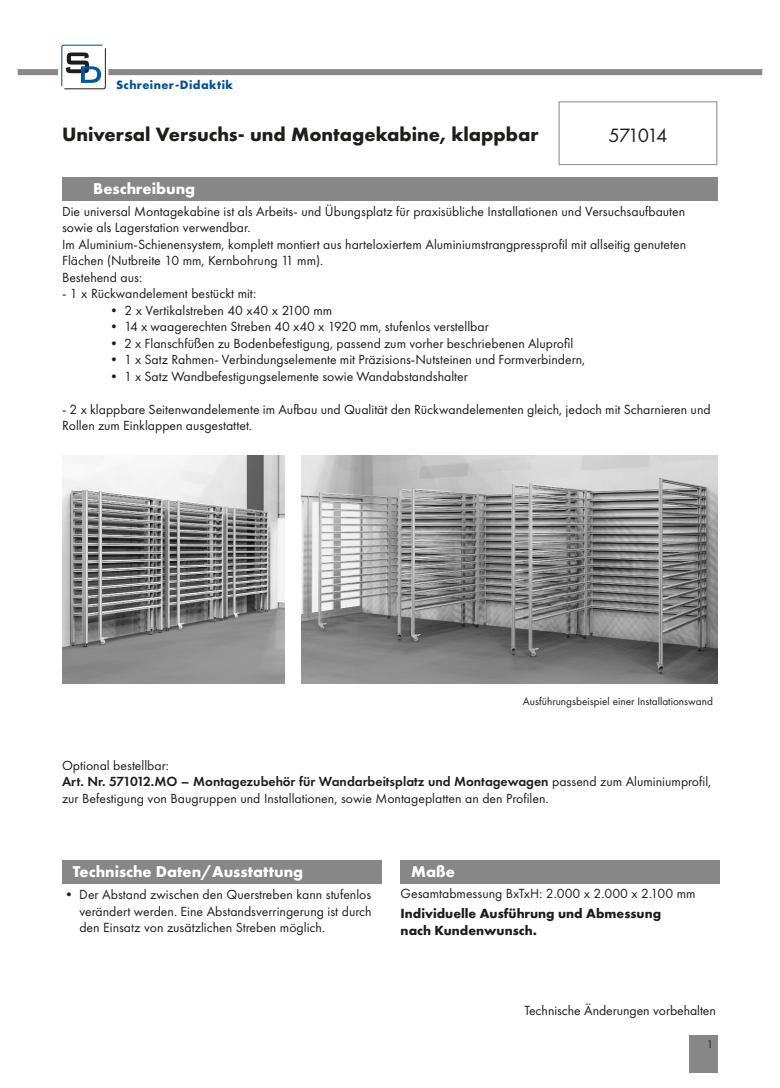
<style>
.page{position:relative;width:780px;height:1088px;background:#fff}
.page>*{position:absolute;margin:0;border:0;box-sizing:border-box;transform-origin:0 0}
.Prospekt_Titel{font:700 20px "Futura PT";color:#1d1d1b}
.t1{font:20px "Futura PT";letter-spacing:-.1em;color:#1d1d1b}
.Ü-Balken{font:700 16.25px "Futura PT";color:#fff}
.t2{font:13.75px/16.5px "Futura PT";color:#1d1d1b}
.t3{font:700 13.75px/16.5px "Futura PT";color:#1d1d1b}
.t4{font:700 12.5px "Futura PT";letter-spacing:.035em;color:#004f9f}
.t5{font:11.25px "Futura PT";color:#1d1d1b}
.s1{font-weight:600}
</style>
<div class="page">
<div style="left:62px;top:177px;width:656px;height:23px;background:#878787"></div>
<div style="left:62px;top:860px;width:319px;height:23px;background:#878787"></div>
<div style="left:400px;top:860px;width:319px;height:23px;background:#878787"></div>
<div style="left:559px;top:102px;width:158px;height:63px;border:1px solid #878787"></div>
<img style="left:301px;top:455px;width:417px;height:229px">
<svg style="left:18px;top:69px;width:744px;height:6px;background:#898989"></svg>
<div style="left:690px;top:1035px;width:28px;height:38px;background:#878787"></div>
<svg style="left:58px;top:44px;width:56px;height:46px"></svg>
<img style="left:63px;top:455px;width:221px;height:229px">
<p class="t4" style="left:116px;top:77px;width:118px">Schreiner-Didaktik</p>
<p class="Prospekt_Titel" style="left:62px;top:121px;width:478px">Universal Versuchs- und Montagekabine, klappbar</p>
<p class="t1" style="left:608px;top:123px;width:60px">571014</p>
<p class="Ü-Balken" style="left:93px;top:178px;width:103px">Beschreibung</p>
<p class="t2" style="left:62px;top:203px;width:624px">Die universal Montagekabine ist als Arbeits- und Übungsplatz für praxisübliche Installationen und Versuchsaufbauten sowie als Lagerstation verwendbar.</p>
<p class="t2" style="left:62px;top:236px;width:625px">Im Aluminium-Schienensystem, komplett montiert aus harteloxiertem Aluminiumstrangpressprofil mit allseitig genuteten</p>
<p class="t2" style="left:62px;top:252px;width:263px">Flächen (Nutbreite 10 mm, Kernbohrung 11 mm).</p>
<p class="t2" style="left:62px;top:269px;width:82px">Bestehend aus:</p>
<p class="t2" style="left:62px;top:285px;width:196px">- 1 x Rückwandelement bestückt mit:</p>
<p class="t2" style="left:107px;top:302px;width:227px">• 2 x Vertikalstreben 40 x40 x 2100 mm</p>
<p class="t2" style="left:107px;top:318px;width:383px">• 14 x waagerechten Streben 40 x40 x 1920 mm, stufenlos verstellbar</p>
<p class="t2" style="left:107px;top:335px;width:467px">• 2 x Flanschfüßen zu Bodenbefestigung, passend zum vorher beschriebenen Aluprofil</p>
<p class="t2" style="left:107px;top:351px;width:479px">• 1 x Satz Rahmen- Verbindungselemente mit Präzisions-Nutsteinen und Formverbindern,</p>
<p class="t2" style="left:107px;top:368px;width:362px">• 1 x Satz Wandbefestigungselemente sowie Wandabstandshalter</p>
<p class="t2" style="left:62px;top:401px;width:650px">- 2 x klappbare Seitenwandelemente im Aufbau und Qualität den Rückwandelementen gleich, jedoch mit Scharnieren und<br>Rollen zum Einklappen ausgestattet.</p>
<p class="t5" style="left:523px;top:695px;width:191px">Ausführungsbeispiel einer Installationswand</p>
<p class="t2" style="left:62px;top:757px;width:108px">Optional bestellbar:</p>
<p class="t2" style="left:62px;top:773px;width:650px"><span class="s1">Art. Nr. 571012.MO – Montagezubehör für Wandarbeitsplatz und Montagewagen</span> passend zum Aluminiumprofil, zur Befestigung von Baugruppen und Installationen, sowie Montageplatten an den Profilen.</p>
<p class="Ü-Balken" style="left:73px;top:861px;width:232px">Technische Daten/Ausstattung</p>
<p class="t2" style="left:79px;top:886px;width:294px;text-align:justify;text-indent:-17px">• Der Abstand zwischen den Querstreben kann stufenlos verändert werden. Eine Abstandsverringerung ist durch den Einsatz von zusätzlichen Streben möglich.</p>
<p class="Ü-Balken" style="left:411px;top:860px;width:45px">Maße</p>
<p class="t2" style="left:400px;top:885px;width:296px">Gesamtabmessung BxTxH: 2.000 x 2.000 x 2.100 mm</p>
<p class="t3" style="left:400px;top:905px;width:262px">Individuelle Ausführung und Abmessung nach Kundenwunsch.</p>
<p class="t2" style="left:524px;top:1002px;width:193px">Technische Änderungen vorbehalten</p>
<p class="t5" style="left:706px;top:1038px;width:8px">1</p>
</div>
